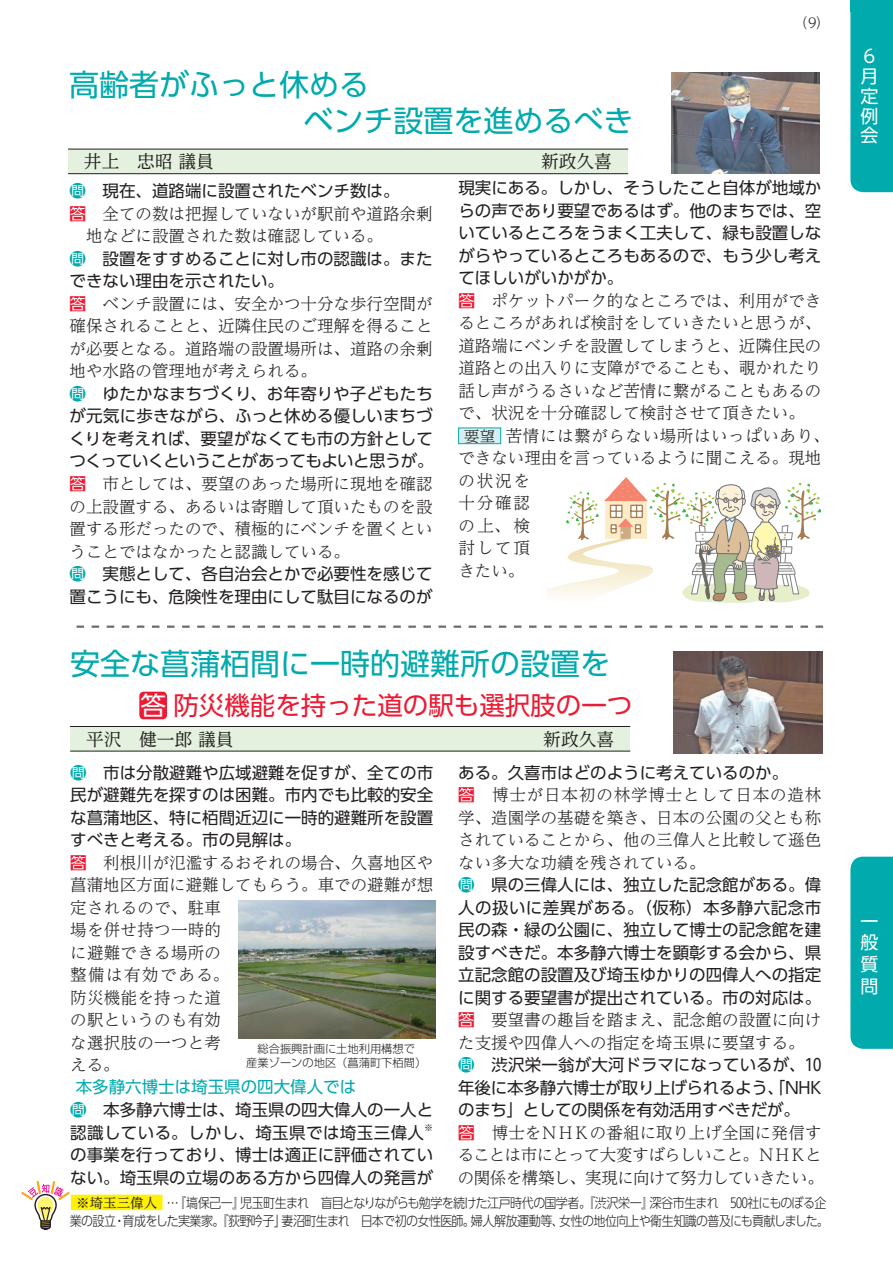
<style>
.page{position:relative;width:893px;height:1263px;background:#fff}
.page>*{position:absolute;margin:0;border:0;box-sizing:border-box;transform-origin:0 0}
.t1{font:30px/36px "UD Shin Go Pro";color:#00aaad}
.t2{font:25.5px "UD Shin Go Pro";color:#ed1a33}
.t3{font:18px/19.8px "UD Shin Go Pro";color:#fff}
.t4{font:17.7px "UD Reimin Pro";color:#231f20}
.t5{font:16.5px/22.5px "UD Shin Go Pro";color:#231f20;text-align:justify}
.t6{font:300 16.5px/22.5px "UD Reimin Pro";color:#231f20;text-align:justify}
.t7{font:300 16.5px/22.5px "UD Reimin Pro";letter-spacing:.02em;color:#231f20}
.t8{font:300 16.5px/22.5px "UD Reimin Pro";letter-spacing:-.03em;color:#231f20}
.t9{font:300 16.5px "UD Reimin Pro";letter-spacing:.035em;color:#231f20}
.t10{font:16.5px "UD Shin Go Pro";color:#00aaad}
.t11{font:300 13.8px "UD Reimin Pro";color:#231f20}
.t12{font:300 13.5px/18px "UD Shin Go Pro";letter-spacing:-.055em;color:#231f20;text-align:right;scale:.89 1}
.t13{font:13.5px "UD Reimin Pro";color:#231f20}
.t14{font:300 11.25px/14.2px "Shin Go Pro";color:#231f20;text-align:center}
.t15{font:9px "UD Shin Go Pro";color:#231f20}
.s1{color:#00aaad}
.s2{font-family:"UD Shin Go Pro";font-weight:400;color:#ed1a33}
.s3{font-size:15px}
.s4{color:#fff}
</style>
<div class="page">
<div style="left:68px;top:149px;width:560px;height:24px;background:#e4f1de"></div>
<div style="left:71px;top:727px;width:559px;height:24px;background:#e4f1de"></div>
<svg style="left:77px;top:625px;width:746px;height:3px"></svg>
<img style="left:671px;top:73px;width:149px;height:100px">
<hr style="left:68px;top:173px;width:560px;height:1px;background:#231f20">
<hr style="left:68px;top:149px;width:560px;height:1px;background:#231f20">
<img style="left:673px;top:652px;width:149px;height:102px">
<hr style="left:70px;top:751px;width:560px;height:1px;background:#231f20">
<hr style="left:70px;top:726px;width:560px;height:1px;background:#231f20">
<svg style="left:547px;top:477px;width:274px;height:126px"></svg>
<img style="left:238px;top:900px;width:197px;height:139px">
<div style="left:459px;top:428px;width:42px;height:16px;background:#d6eeef"></div>
<div style="left:458px;top:428px;width:43px;height:16px;border:1px solid #00aaad"></div>
<div style="left:139px;top:692px;width:28px;height:27px;background:#ed1a33;border-radius:4px"></div>
<svg style="left:21px;top:1181px;width:142px;height:48px"></svg>
<div style="left:850px;top:857px;width:43px;height:192px;background:#00aaad"></div>
<div style="left:850px;top:0;width:43px;height:192px;background:#00aaad"></div>
<h1 class="t1" style="left:303px;top:66px;width:331px;text-indent:-234px">高齢者がふっと休める<br>ベンチ設置を進めるべき</h1>
<p class="t4" style="left:84px;top:147px;width:131px">井上　忠昭 議員</p>
<p class="t4" style="left:541px;top:147px;width:72px">新政久喜</p>
<p class="t11" style="left:794px;top:12px;width:37px">（9）</p>
<p class="t5" style="left:70px;top:179px;width:332px"><span class="s1">問</span> 現在、道路端に設置されたベンチ数は。</p>
<p class="t6" style="left:70px;top:202px;width:365px"><span class="s2">答　</span>全ての数は把握していないが駅前や道路余剰　地などに設置された数は確認している。</p>
<p class="t5" style="left:70px;top:247px;width:365px"><span class="s1">問</span> 設置をすすめることに対し市の認識は。またできない理由を示されたい。</p>
<p class="t6" style="left:70px;top:292px;width:365px"><span class="s2">答　</span>ベンチ設置には、安全かつ十分な歩行空間が確保されることと、近隣住民のご理解を得ることが必要となる。道路端の設置場所は、道路の余剰地や水路の管理地が考えられる。</p>
<p class="t5" style="left:69px;top:382px;width:366px"><span class="s1">問</span> ゆたかなまちづくり、お年寄りや子どもたちが元気に歩きながら、ふっと休める優しいまちづくりを考えれば、要望がなくても市の方針としてつくっていくということがあってもよいと思うが。</p>
<p class="t6" style="left:70px;top:472px;width:365px"><span class="s2">答　</span>市としては、要望のあった場所に現地を確認の上設置する、あるいは寄贈して頂いたものを設置する形だったので、積極的にベンチを置くということではなかったと認識している。</p>
<p class="t5" style="left:70px;top:562px;width:365px"><span class="s1">問</span> 実態として、各自治会とかで必要性を感じて置こうにも、危険性を理由にして駄目になるのが</p>
<p class="t5" style="left:458px;top:176px;width:365px">現実にある。しかし、そうしたこと自体が地域からの声であり要望であるはず。他のまちでは、空いているところをうまく工夫して、緑も設置しながらやっているところもあるので、もう少し考えてほしいがいかがか。</p>
<p class="t6" style="left:458px;top:289px;width:365px"><span class="s2">答　</span>ポケットパーク的なところでは、利用ができ</p>
<p class="t6" style="left:458px;top:311px;width:365px">るところがあれば検討をしていきたいと思うが、</p>
<p class="t6" style="left:458px;top:334px;width:365px">道路端にベンチを設置してしまうと、近隣住民の</p>
<p class="t6" style="left:458px;top:356px;width:365px">道路との出入りに支障がでることも、覗かれたり</p>
<p class="t6" style="left:458px;top:379px;width:365px">話し声がうるさいなど苦情に繋がることもあるの</p>
<p class="t6" style="left:458px;top:401px;width:348px">で、状況を十分確認して検討させて頂きたい。</p>
<p class="t9" style="left:464px;top:422px;width:367px"><span class="s3">要望</span> 苦情には繋がらない場所はいっぱいあり、</p>
<p class="t6" style="left:458px;top:446px;width:364px">できない理由を言っているように聞こえる。現地</p>
<p class="t6" style="left:458px;top:469px;width:73px">の状況を</p>
<p class="t6" style="left:458px;top:491px;width:73px">十分確認</p>
<p class="t6" style="left:458px;top:514px;width:73px">の上、検</p>
<p class="t6" style="left:458px;top:536px;width:73px">討して頂</p>
<p class="t6" style="left:458px;top:559px;width:67px">きたい。</p>
<h1 class="t1" style="left:70px;top:645px;width:541px">安全な菖蒲栢間に一時的避難所の設置を</h1>
<h2 class="t2" style="left:140px;top:685px;width:493px"><span class="s4">答</span>防災機能を持った道の駅も選択肢の一つ</h2>
<p class="t4" style="left:86px;top:724px;width:149px">平沢　健一郎 議員</p>
<p class="t4" style="left:543px;top:724px;width:72px">新政久喜</p>
<p class="t5" style="left:70px;top:760px;width:364px"><span class="s1">問</span> 市は分散避難や広域避難を促すが、全ての市民が避難先を探すのは困難。市内でも比較的安全な菖蒲地区、特に栢間近辺に一時的避難所を設置すべきと考える。市の見解は。</p>
<p class="t7" style="left:70px;top:850px;width:364px"><span class="s2">答　</span>利根川が氾濫するおそれの場合、久喜地区や菖蒲地区方面に避難してもらう。車での避難が想定されるので、駐車<br>場を併せ持つ一時的<br>に避難できる場所の<br>整備は有効である。<br>防災機能を持った道<br>の駅というのも有効<br>な選択肢の一つと考<br>える。</p>
<p class="t5" style="left:70px;top:1098px;width:364px"><span class="s1">問</span> 本多静六博士は、埼玉県の四大偉人の一人と認識している。しかし、埼玉県では埼玉三偉人</p>
<p class="t14" style="left:246px;top:1040px;width:182px">総合振興計画に土地利用構想で<br>産業ゾーンの地区（菖蒲町下栢間）</p>
<p class="t10" style="left:76px;top:1074px;width:282px">本多静六博士は埼玉県の四大偉人では</p>
<p class="t15" style="left:424px;top:1120px;width:10px">※</p>
<p class="t5" style="left:70px;top:1143px;width:364px">の事業を行っており、博士は適正に評価されていない。埼玉県の立場のある方から四偉人の発言が</p>
<p class="t5" style="left:458px;top:761px;width:331px">ある。久喜市はどのように考えているのか。</p>
<p class="t6" style="left:458px;top:783px;width:365px"><span class="s2">答　</span>博士が日本初の林学博士として日本の造林学、造園学の基礎を築き、日本の公園の父とも称されていることから、他の三偉人と比較して遜色ない多大な功績を残されている。</p>
<p class="t5" style="left:458px;top:873px;width:364px"><span class="s1">問</span> 県の三偉人には、独立した記念館がある。偉人の扱いに差異がある。（仮称）本多静六記念市民の森・緑の公園に、独立して博士の記念館を建設すべきだ。本多静六博士を顕彰する会から、県立記念館の設置及び埼玉ゆかりの四偉人への指定に関する要望書が提出されている。市の対応は。</p>
<p class="t6" style="left:458px;top:1008px;width:364px"><span class="s2">答　</span>要望書の趣旨を踏まえ、記念館の設置に向けた支援や四偉人への指定を埼玉県に要望する。</p>
<p class="t5" style="left:458px;top:1053px;width:365px"><span class="s1">問</span> 渋沢栄一翁が大河ドラマになっているが、10年後に本多静六博士が取り上げられるよう、「NHKのまち」としての関係を有効活用すべきだが。</p>
<p class="t8" style="left:458px;top:1121px;width:368px"><span class="s2">答　</span>博士をＮＨＫの番組に取り上げ全国に発信することは市にとって大変すばらしいこと。ＮＨＫとの関係を構築し、実現に向けて努力していきたい。</p>
<p class="t12" style="left:70px;top:1193px;width:854px">…『塙保己一』児玉町生まれ　盲目となりながらも勉学を続けた江戸時代の国学者。『渋沢栄一』深谷市生まれ　500社にものぼる企<br>業の設立・育成をした実業家。『荻野吟子」妻沼町生まれ　日本で初の女性医師。婦人解放運動等、女性の地位向上や衛生知識の普及にも貢献しました。</p>
<p class="t13" style="left:76px;top:1191px;width:83px">※埼玉三偉人</p>
<p class="t3" style="left:860px;top:46px;width:19px">６月定例会</p>
<p class="t3" style="left:860px;top:910px;width:19px;line-height:21.6px;text-align:justify">一般質問</p>
</div>
